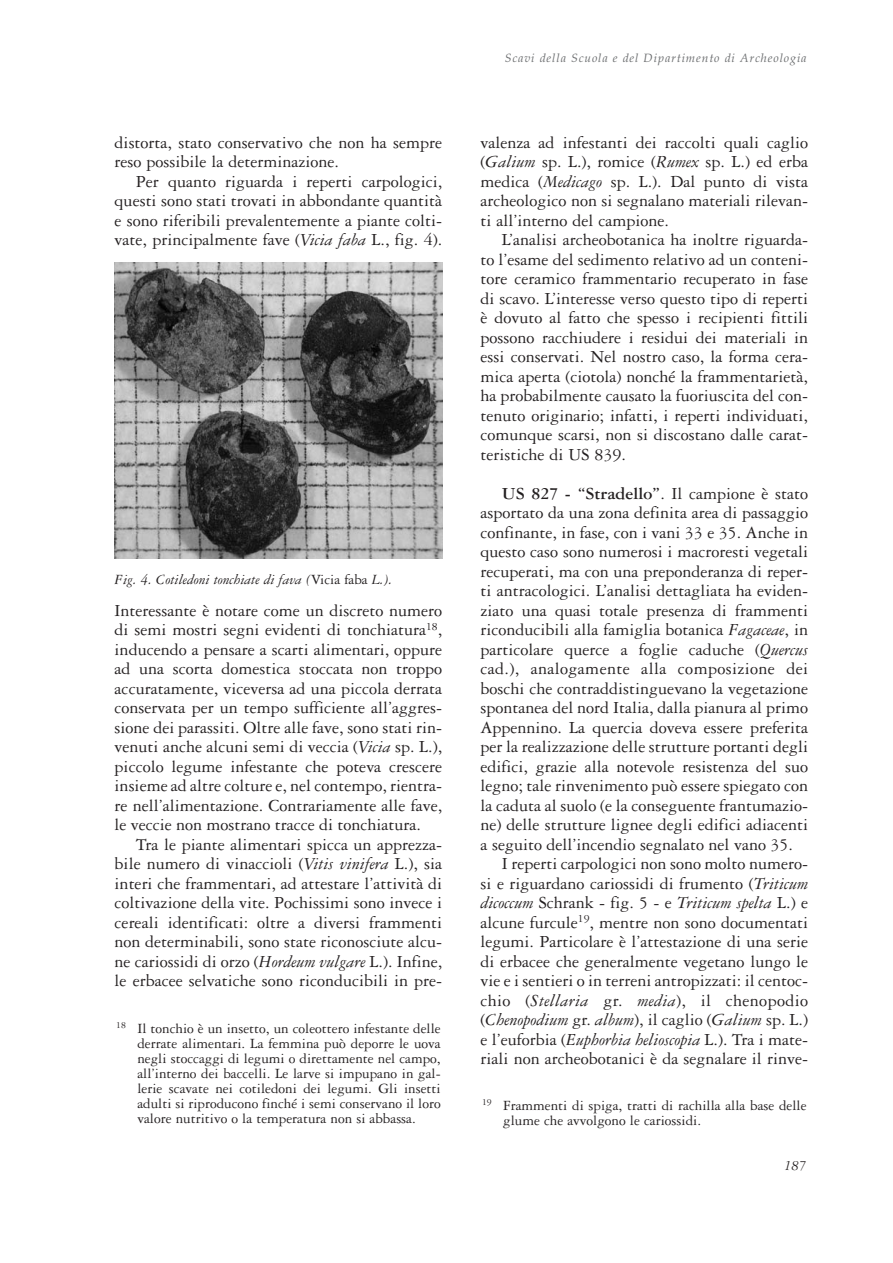
<style>
.page{position:relative;width:893px;height:1263px;background:#fff}
.page>*{position:absolute;margin:0;border:0;box-sizing:border-box;transform-origin:0 0}
.t1{font:18px/19.5px "Garamond Three";color:#231f20;text-align:justify}
.t2{font:italic 18px "Garamond Three";color:#231f20}
.t3{font:18px "Garamond Three";letter-spacing:.02em;color:#231f20}
.t4{font:700 18px "Garamond Three";color:#231f20}
.t5{font:15px/15px "Garamond Three";color:#231f20}
.t6{font:italic 15px "Garamond Three";color:#231f20}
.t7{font:italic 12px "Book Antiqua";letter-spacing:.075em;color:#6c6e70}
.s1{font-style:italic}
.s2{font-style:normal}
.s3{font-weight:400}
</style>
<div class="page">
<svg style="left:114px;top:262px;width:329px;height:297px;background:#787878"></svg>
<p class="t1" style="left:115px;top:134px;width:329px">distorta, stato conservativo che non ha sempre reso possibile la determinazione.</p>
<p class="t1" style="left:115px;top:173px;width:329px;text-indent:21px">Per quanto riguarda i reperti carpologici, questi sono stati trovati in abbondante quantità e sono riferibili prevalentemente a piante colti&shy;vate, principalmente fave (<span class="s1">Vicia faba</span> L., fig. 4).</p>
<p class="t6" style="left:115px;top:574px;width:279px">Fig. 4. Cotiledoni tonchiate di fava (<span class="s2">Vicia faba</span> L.).</p>
<p class="t1" style="left:115px;top:602px;width:329px">Interessante è notare come un discreto numero di semi mostri segni evidenti di tonchiatura<sup>18</sup>, inducendo a pensare a scarti alimentari, oppure ad una scorta domestica stoccata non troppo accuratamente, viceversa ad una piccola derrata conservata per un tempo sufficiente all’aggres&shy;sione dei parassiti. Oltre alle fave, sono stati rin&shy;venuti anche alcuni semi di veccia (<span class="s1">Vicia</span> sp. L.), piccolo legume infestante che poteva crescere insieme ad altre colture e, nel contempo, rientra&shy;re nell’alimentazione. Contrariamente alle fave, le veccie non mostrano tracce di tonchiatura.</p>
<p class="t1" style="left:115px;top:836px;width:329px;text-indent:21px">Tra le piante alimentari spicca un apprezza&shy;bile numero di vinaccioli (<span class="s1">Vitis vinifera</span> L.), sia interi che frammentari, ad attestare l’attività di coltivazione della vite. Pochissimi sono invece i cereali identificati: oltre a diversi frammenti non determinabili, sono state riconosciute alcu&shy;ne cariossidi di orzo (<span class="s1">Hordeum vulgare</span> L.). Infine, le erbacee selvatiche sono riconducibili in pre-</p>
<p class="t5" style="left:137px;top:1023px;width:305px;text-align:justify;text-indent:-21px"><sup>18</sup> Il tonchio è un insetto, un coleottero infestante delle derrate alimentari. La femmina può deporre le uova negli stoccaggi di legumi o direttamente nel campo, all’interno dei baccelli. Le larve si impupano in gal&shy;lerie scavate nei cotiledoni dei legumi. Gli insetti adulti si riproducono finché i semi conservano il loro valore nutritivo o la temperatura non si abbassa.</p>
<p class="t7" style="left:505px;top:54px;width:303px">Scavi della Scuola e del Dipartimento di Archeologia</p>
<p class="t1" style="left:480px;top:134px;width:329px">valenza ad infestanti dei raccolti quali caglio (<span class="s1">Galium</span> sp. L.), romice (<span class="s1">Rumex</span> sp. L.) ed erba medica (<span class="s1">Medicago</span> sp. L.). Dal punto di vista archeologico non si segnalano materiali rilevan&shy;ti all’interno del campione.</p>
<p class="t1" style="left:480px;top:232px;width:329px;text-indent:21px">L’analisi archeobotanica ha inoltre riguarda&shy;to l’esame del sedimento relativo ad un conteni&shy;tore ceramico frammentario recuperato in fase di scavo. L’interesse verso questo tipo di reperti è dovuto al fatto che spesso i recipienti fittili possono racchiudere i residui dei materiali in essi conservati. Nel nostro caso, la forma cera&shy;mica aperta (ciotola) nonché la frammentarietà, ha probabilmente causato la fuoriuscita del con&shy;tenuto originario; infatti, i reperti individuati, comunque scarsi, non si discostano dalle carat&shy;teristiche di US 839.</p>
<p class="t4" style="left:502px;top:487px;width:308px">US 827 - “Stradello”<span class="s3">. Il campione è stato</span></p>
<p class="t1" style="left:480px;top:505px;width:329px">asportato da una zona definita area di passaggio</p>
<p class="t1" style="left:480px;top:524px;width:329px">confinante, in fase, con i vani 33 e 35. Anche in</p>
<p class="t1" style="left:480px;top:544px;width:329px">questo caso sono numerosi i macroresti vegetali</p>
<p class="t1" style="left:480px;top:563px;width:329px">recuperati, ma con una preponderanza di reper-</p>
<p class="t1" style="left:480px;top:583px;width:329px">ti antracologici. L’analisi dettagliata ha eviden-</p>
<p class="t1" style="left:480px;top:602px;width:329px">ziato una quasi totale presenza di frammenti</p>
<p class="t1" style="left:480px;top:622px;width:329px">riconducibili alla famiglia botanica <span class="s1">Fagaceae</span>, in</p>
<p class="t1" style="left:480px;top:641px;width:329px">particolare querce a foglie caduche (<span class="s1">Quercus</span></p>
<p class="t3" style="left:480px;top:663px;width:329px">cad.), analogamente alla composizione dei</p>
<p class="t1" style="left:480px;top:680px;width:329px">boschi che contraddistinguevano la vegetazione</p>
<p class="t1" style="left:480px;top:700px;width:329px">spontanea del nord Italia, dalla pianura al primo</p>
<p class="t1" style="left:480px;top:719px;width:329px">Appennino. La quercia doveva essere preferita</p>
<p class="t1" style="left:480px;top:739px;width:329px">per la realizzazione delle strutture portanti degli</p>
<p class="t1" style="left:480px;top:758px;width:329px">edifici, grazie alla notevole resistenza del suo</p>
<p class="t1" style="left:480px;top:778px;width:329px">legno; tale rinvenimento può essere spiegato con</p>
<p class="t1" style="left:480px;top:797px;width:329px">la caduta al suolo (e la conseguente frantumazio-</p>
<p class="t1" style="left:480px;top:817px;width:329px">ne) delle strutture lignee degli edifici adiacenti</p>
<p class="t1" style="left:480px;top:836px;width:314px">a seguito dell’incendio segnalato nel vano 35.</p>
<p class="t1" style="left:502px;top:856px;width:308px">I reperti carpologici non sono molto numero-</p>
<p class="t1" style="left:480px;top:875px;width:329px">si e riguardano cariossidi di frumento (<span class="s1">Triticum</span></p>
<p class="t2" style="left:480px;top:897px;width:329px">dicoccum <span class="s2">Schrank - fig. 5 - e</span> Triticum spelta <span class="s2">L.) e</span></p>
<p class="t1" style="left:480px;top:914px;width:329px">alcune furcule<sup>19</sup>, mentre non sono documentati</p>
<p class="t1" style="left:480px;top:934px;width:329px">legumi. Particolare è l’attestazione di una serie</p>
<p class="t1" style="left:480px;top:953px;width:329px">di erbacee che generalmente vegetano lungo le</p>
<p class="t1" style="left:480px;top:973px;width:329px">vie e i sentieri o in terreni antropizzati: il centoc-</p>
<p class="t3" style="left:480px;top:994px;width:329px">chio (<span class="s1">Stellaria</span> gr. <span class="s1">media</span>), il chenopodio</p>
<p class="t2" style="left:480px;top:1014px;width:329px"><span class="s2">(</span>Chenopodium <span class="s2">gr.</span> album<span class="s2">), il caglio (</span>Galium <span class="s2">sp. L.)</span></p>
<p class="t1" style="left:480px;top:1031px;width:329px">e l’euforbia (<span class="s1">Euphorbia helioscopia</span> L.). Tra i mate-</p>
<p class="t1" style="left:480px;top:1051px;width:329px">riali non archeobotanici è da segnalare il rinve-</p>
<p class="t5" style="left:503px;top:1099px;width:305px;text-indent:-21px"><sup>19</sup> Frammenti di spiga, tratti di rachilla alla base delle glume che avvolgono le cariossidi.</p>
<p class="t6" style="left:784px;top:1160px;width:24px">187</p>
</div>
